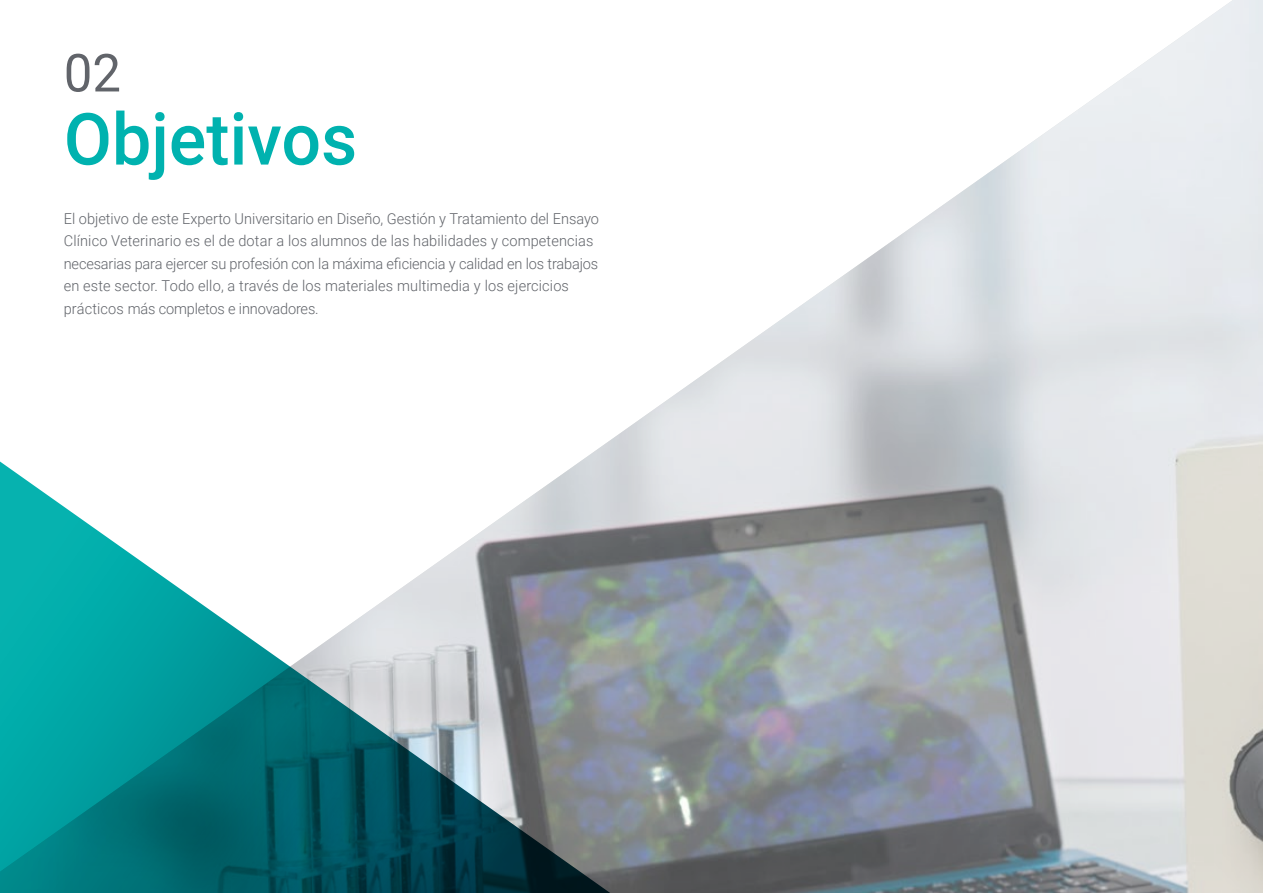
<style>
.page{position:relative;width:1263px;height:893px;background:#fff}
.page>*{position:absolute;margin:0;border:0;box-sizing:border-box;transform-origin:0 0}
.t1{font:500 72px "Roboto";color:#00b2af}
.t2{font:52.5px "Roboto";color:#61646a}
.t3{font:300 15px/22.5px "Roboto";color:#61646a}
</style>
<div class="page">
<img style="left:602px;top:0;width:661px;height:893px">
<svg style="left:0;top:446px;width:640px;height:447px"></svg>
<h2 class="t2" style="left:64px;top:36px;width:59px">02</h2>
<h1 class="t1" style="left:64px;top:89px;width:295px">Objetivos</h1>
<p class="t3" style="left:64px;top:207px;width:537px">El objetivo de este Experto Universitario en Diseño, Gestión y Tratamiento del Ensayo Clínico Veterinario es el de dotar a los alumnos de las habilidades y competencias necesarias para ejercer su profesión con la máxima eficiencia y calidad en los trabajos en este sector. Todo ello, a través de los materiales multimedia y los ejercicios prácticos más completos e innovadores.</p>
</div>
